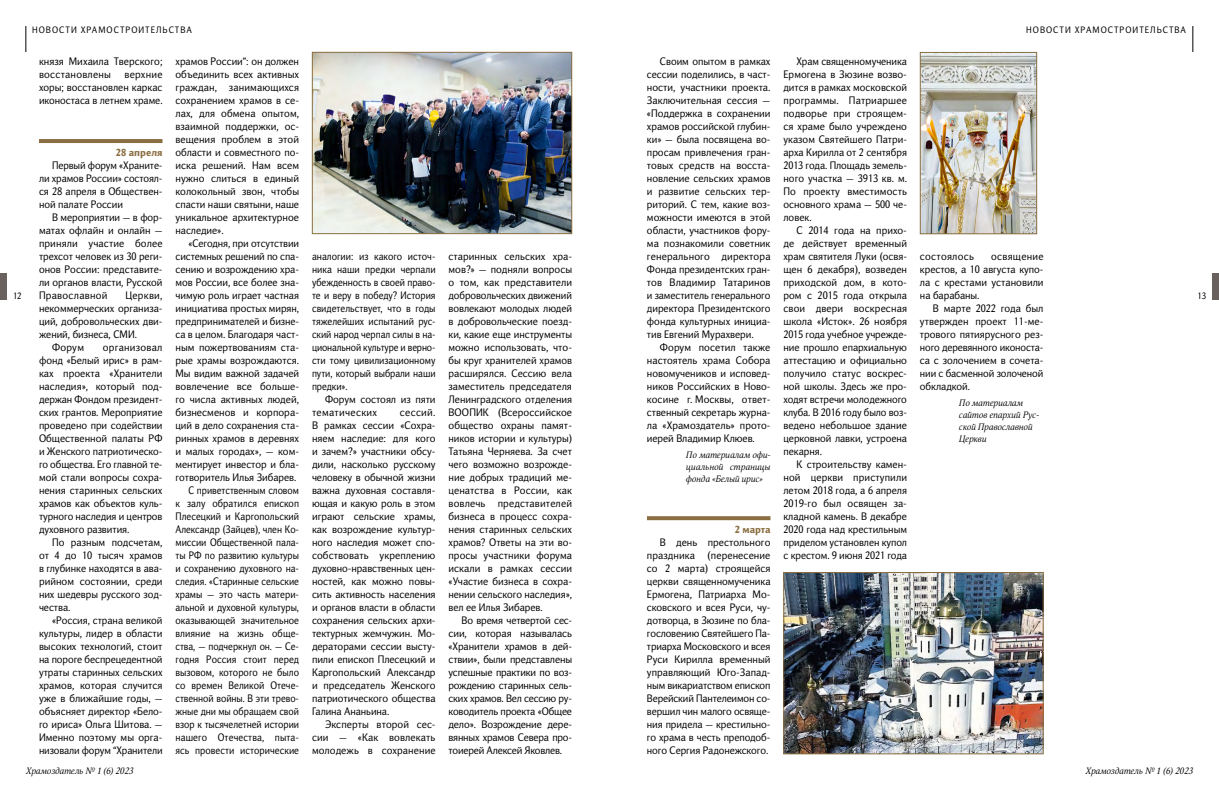
<style>
.page{position:relative;width:1219px;height:794px;background:#fff}
.page>*{position:absolute;margin:0;border:0;box-sizing:border-box;transform-origin:0 0}
.t1{font:10.5px/13px "Orbi Sans";color:#000;text-align:justify}
.t2{font:10.5px/13px "Orbi Sans";color:#000;text-align:justify;scale:.94 1}
.t3{font:10.5px "Orbi Sans";letter-spacing:.025em;color:#000}
.t4{font:900 10px "Orbi Sans";color:#8a6e41}
.t5{font:italic 9px/12px "Orbi";color:#000;text-align:justify}
.t6{font:9px "Orbi Sans";letter-spacing:.055em;color:#000}
</style>
<div class="page">
<svg style="left:26px;top:26px;width:1px;height:26px"></svg>
<svg style="left:1193px;top:26px;width:1px;height:26px"></svg>
<div style="left:0;top:273px;width:6px;height:26px;background:#68615e"></div>
<div style="left:1212px;top:273px;width:7px;height:26px;background:#68615e"></div>
<hr style="left:39px;top:139px;width:123px;height:4px;background:#8a6e41">
<svg style="left:647px;top:516px;width:123px;height:4px"></svg>
<img style="left:314px;top:54px;width:256px;height:178px">
<div style="left:312px;top:52px;width:260px;height:182px;border:1px solid #8a6e41"></div>
<img style="left:785px;top:574px;width:256px;height:178px">
<div style="left:783px;top:572px;width:260px;height:182px;border:1px solid #8a6e41"></div>
<img style="left:922px;top:54px;width:113px;height:178px">
<div style="left:920px;top:52px;width:117px;height:182px;border:1px solid #8a6e41"></div>
<p class="t6" style="left:32px;top:24px;width:14px">Новости</p>
<p class="t6" style="left:81px;top:24px;width:8px">храмостроительства</p>
<p class="t6" style="left:1026px;top:24px;width:14px">Новости</p>
<p class="t6" style="left:1075px;top:24px;width:8px">храмостроительства</p>
<p class="t1" style="left:39px;top:55px;width:125px">князя Михаила Тверского; восстановлены</p>
<p class="t1" style="left:647px;top:55px;width:125px;text-indent:13px">Своим опытом в рамках сессии поделились, в част&shy;ности, участники проекта.<br>Заключительная сессия — «Поддержка в сохранении храмов российской глубин&shy;ки» — была посвящена во&shy;просам привлечения гран&shy;товых средств на восста&shy;новление сельских храмов и развитие сельских тер&shy;риторий. С тем, какие воз&shy;можности имеются в этой области, участников фору&shy;ма познакомили советник генерального директора Фонда президентских гран&shy;тов Владимир Татаринов и заместитель генерального директора Президентского фонда культурных инициа&shy;тив Евгений Мурахвери.</p>
<p class="t1" style="left:647px;top:341px;width:125px;text-indent:13px">Форум посетил также настоятель храма Собора новомучеников и исповед&shy;ников Российских в Ново&shy;косине г. Москвы, ответ&shy;ственный секретарь журна&shy;ла «Храмоздатель» прото&shy;иерей Владимир Клюев.</p>
<p class="t5" style="left:686px;top:449px;width:86px">По материалам офи&shy;циальной страницы фонда «Белый ирис»</p>
<p class="t1" style="left:175px;top:55px;width:125px">храмов России”: он должен объединить всех активных граждан, занимающихся сохранением храмов в се&shy;лах, для обмена опытом, взаимной поддержки, ос&shy;вещения проблем в этой области и совместного по&shy;иска решений. Нам всем нужно слиться в единый колокольный звон, чтобы спасти наши святыни, наше уникальное архитектурное наследие».</p>
<p class="t1" style="left:175px;top:237px;width:125px;text-align:right">«Сегодня, при отсутствии системных решений по спа&shy;сению и возрождению хра&shy;мов России, все более зна&shy;чимую роль играет частная инициатива простых мирян, предпринимателей и бизне&shy;са в целом. Благодаря част&shy;ным пожертвованиям ста&shy;рые храмы возрождаются.<br>Мы видим важной задачей вовлечение все больше&shy;го числа активных людей, бизнесменов и корпора&shy;ций в дело сохранения ста&shy;ринных храмов в деревнях и малых городах», — ком&shy;ментирует инвестор и бла&shy;готворитель Илья Зибарев.<br>С приветственным словом<br>к залу обратился епископ<br>Плесецкий и Каргопольский<br>Александр (Зайцев), член Ко&shy;миссии Общественной пала&shy;ты РФ по развитию культуры и сохранению духовного на&shy;следия. «Старинные сельские храмы — это часть матери&shy;альной и духовной культуры, оказывающей значительное влияние на жизнь обще&shy;ства, — подчеркнул он. — Се&shy;годня Россия стоит перед вызовом, которого не было со времен Великой Отече&shy;ственной войны. В эти трево&shy;жные дни мы обращаем свой взор к тысячелетней истории нашего Отечества, пыта&shy;ясь провести исторические</p>
<p class="t1" style="left:783px;top:55px;width:125px;text-indent:13px">Храм священномученика Ермогена в Зюзине возво&shy;дится в рамках московской программы. Патриаршее подворье при строящем&shy;ся храме было учреждено указом Святейшего Патри&shy;арха Кирилла от 2 сентября 2013 года. Площадь земель&shy;ного участка — 3913 кв. м.<br>По проекту вместимость основного храма — 500 че&shy;ловек.</p>
<p class="t1" style="left:783px;top:224px;width:125px;text-indent:13px">С 2014 года на прихо&shy;де действует временный храм святителя Луки (освя&shy;щен 6 декабря), возведен приходской дом, в кото&shy;ром с 2015 года открыла свои двери воскресная школа «Исток». 26 ноября 2015 года учебное учрежде&shy;ние прошло епархиальную аттестацию и официально получило статус воскрес&shy;ной школы. Здесь же про&shy;ходят встречи молодежного клуба. В 2016 году было воз&shy;ведено небольшое здание церковной лавки, устроена пекарня.</p>
<p class="t1" style="left:783px;top:458px;width:125px;text-indent:13px">К строительству камен&shy;ной церкви приступили летом 2018 года, а 6 апреля 2019-го был освящен за&shy;кладной камень. В декабре 2020 года над крестильным приделом установлен купол с крестом. 9 июня 2021 года</p>
<p class="t1" style="left:39px;top:68px;width:125px;text-indent:86px">верхние хоры; восстановлен каркас иконостаса в летнем храме.</p>
<p class="t4" style="left:116px;top:146px;width:48px">28 апреля</p>
<p class="t1" style="left:39px;top:159px;width:125px;text-indent:13px">Первый форум «Храните&shy;ли храмов России» состоял&shy;ся 28 апреля в Обществен&shy;ной палате России</p>
<p class="t1" style="left:39px;top:211px;width:125px;text-indent:13px">В мероприятии — в фор&shy;матах офлайн и онлайн — приняли участие более трехсот человек из 30 реги&shy;онов России: представите&shy;ли органов власти, Русской Православной</p>
<p class="t1" style="left:448px;top:250px;width:125px">старинных сельских хра&shy;мов?» — подняли вопросы о том, как представители добровольческих движений вовлекают молодых людей в добровольческие поезд&shy;ки, какие еще инструменты можно использовать, что&shy;бы круг хранителей храмов расширялся. Сессию вела заместитель председателя Ленинградского отделения ВООПИК (Всероссийское общество охраны памят&shy;ников истории и культуры)<br>Татьяна Черняева. За счет чего возможно возрожде&shy;ние добрых традиций ме&shy;ценатства в России, как вовлечь представителей бизнеса в процесс сохра&shy;нения старинных сельских храмов? Ответы на эти во&shy;просы участники форума искали в рамках сессии «Участие бизнеса в сохра&shy;нении сельского наследия», вел ее Илья Зибарев.</p>
<p class="t1" style="left:448px;top:614px;width:125px;text-indent:13px">Во время четвертой сес&shy;сии, которая называлась «Хранители храмов в дей&shy;ствии», были представлены успешные практики по воз&shy;рождению старинных сель&shy;ских храмов. Вел сессию ру&shy;ководитель проекта «Общее дело». Возрождение дере&shy;вянных храмов Севера про&shy;тоиерей Алексей Яковлев.</p>
<p class="t2" style="left:312px;top:250px;width:133px">аналогии: из какого источ&shy;ника наши предки черпали убежденность в своей право&shy;те и веру в победу? История свидетельствует, что в годы тяжелейших испытаний рус&shy;ский народ черпал силы в на&shy;циональной культуре и верно&shy;сти тому цивилизационному пути, который выбрали наши предки».</p>
<p class="t1" style="left:312px;top:393px;width:125px;text-indent:13px">Форум состоял из пяти тематических</p>
<p class="t1" style="left:920px;top:250px;width:125px;text-indent:71px">освящение крестов, а 10 августа купо&shy;ла с крестами установили на барабаны.</p>
<p class="t1" style="left:920px;top:302px;width:125px;text-indent:13px">В марте 2022 года был утвержден проект 11-ме&shy;трового пятиярусного рез&shy;ного деревянного иконоста&shy;са с золочением в сочета&shy;нии с басменной золоченой обкладкой.</p>
<p class="t5" style="left:959px;top:397px;width:81px;text-align:left">По материалам сайтов епархий Рус&shy;ской Православной<br>Церкви</p>
<p class="t3" style="left:920px;top:249px;width:55px">состоялось</p>
<p class="t1" style="left:125px;top:289px;width:39px">Церкви,</p>
<p class="t1" style="left:39px;top:302px;width:125px">некоммерческих организа-</p>
<p class="t1" style="left:39px;top:315px;width:125px">ций, добровольческих дви-</p>
<p class="t1" style="left:39px;top:328px;width:99px">жений, бизнеса, СМИ.</p>
<p class="t1" style="left:52px;top:341px;width:34px">Форум</p>
<p class="t6" style="left:13px;top:290px;width:10px">12</p>
<p class="t6" style="left:1197px;top:290px;width:10px">13</p>
<p class="t1" style="left:39px;top:341px;width:125px;text-indent:64px">организовал фонд «Белый ирис» в рам&shy;ках проекта «Хранители наследия», который под&shy;держан Фондом президент&shy;ских грантов. Мероприятие проведено при содействии Общественной палаты РФ и Женского патриотическо&shy;го общества. Его главной те&shy;мой стали вопросы сохра&shy;нения старинных сельских храмов как объектов куль&shy;турного наследия и центров духовного развития.</p>
<p class="t1" style="left:39px;top:536px;width:125px;text-indent:13px">По разным подсчетам, от 4 до 10 тысяч храмов в глубинке находятся в ава&shy;рийном состоянии, среди них шедевры русского зод&shy;чества.</p>
<p class="t1" style="left:39px;top:614px;width:125px;text-indent:13px">«Россия, страна великой культуры, лидер в области высоких технологий, стоит на пороге беспрецедентной утраты старинных сельских храмов, которая случится уже в ближайшие годы, — объясняет директор «Бело&shy;го ириса» Ольга Шитова. — Именно поэтому мы орга&shy;низовали форум “Хранители</p>
<p class="t1" style="left:312px;top:406px;width:125px;text-indent:88px">сессий.<br>В рамках сессии «Сохра&shy;няем наследие: для кого и зачем?» участники обсу&shy;дили, насколько русскому человеку в обычной жизни важна духовная составля&shy;ющая и какую роль в этом играют сельские храмы, как возрождение культур&shy;ного наследия может спо&shy;собствовать укреплению духовно-нравственных цен&shy;ностей, как можно повы&shy;сить активность населения и органов власти в области сохранения сельских архи&shy;тектурных жемчужин. Мо&shy;дераторами сессии высту&shy;пили епископ Плесецкий и Каргопольский Александр и председатель Женского патриотического общества Галина Ананьина.</p>
<p class="t1" style="left:312px;top:718px;width:125px;text-indent:13px">Эксперты второй сес&shy;сии — «Как вовлекать молодежь в сохранение</p>
<p class="t4" style="left:735px;top:523px;width:37px">2 марта</p>
<p class="t1" style="left:647px;top:536px;width:125px;text-indent:13px">В день престольного праздника (перенесение со 2 марта) строящейся церкви священномученика Ермогена, Патриарха Мо&shy;сковского и всея Руси, чу&shy;дотворца, в Зюзине по бла&shy;гословению Святейшего Па&shy;триарха Московского и всея Руси Кирилла временный управляющий Юго-Запад&shy;ным викариатством епископ Верейский Пантелеимон со&shy;вершил чин малого освяще&shy;ния придела — крестильно&shy;го храма в честь преподоб&shy;ного Сергия Радонежского.</p>
<p class="t5" style="left:26px;top:764px;width:109px">Храмоздатель № 1 (6) 2023</p>
<p class="t5" style="left:1086px;top:764px;width:109px">Храмоздатель № 1 (6) 2023</p>
</div>
